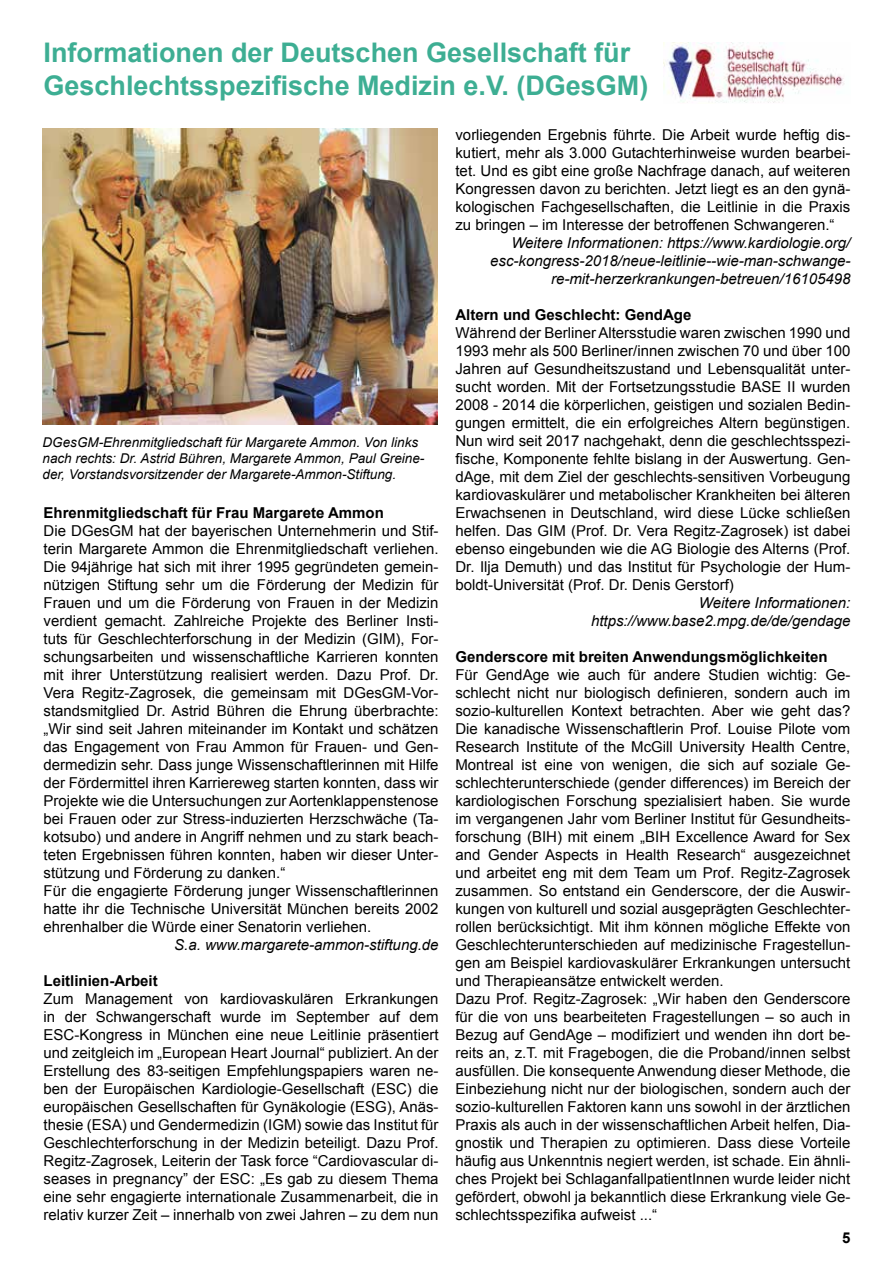
<style>
.page{position:relative;width:893px;height:1263px;background:#fff}
.page>*{position:absolute;margin:0;border:0;box-sizing:border-box;transform-origin:0 0}
.t1{font:700 27px/32.4px "Arial";color:#3dae93}
.t2{font:15px/18px "Arial";color:#000;text-align:justify}
.t3{font:italic 15px/18px "Arial";color:#000;text-align:right}
.t4{font:700 15px "Arial";color:#000}
.t5{font:italic 13.5px/16.2px "Arial";color:#000}
</style>
<div class="page">
<img style="left:663px;top:43px;width:182px;height:60px">
<img style="left:43px;top:129px;width:395px;height:295px">
<h1 class="t1" style="left:44px;top:37px;width:606px">Informationen der Deutschen Gesellschaft für<br>Geschlechtsspezifische Medizin e.V. (DGesGM)</h1>
<p class="t5" style="left:43px;top:434px;width:383px">DGesGM-Ehrenmitgliedschaft für Margarete Ammon. Von links nach rechts: Dr. Astrid Bühren, Margarete Ammon, Paul Greine&shy;der, Vorstandsvorsitzender der Margarete-Ammon-Stiftung.</p>
<p class="t4" style="left:44px;top:503px;width:342px">Ehrenmitgliedschaft für Frau Margarete Ammon</p>
<p class="t2" style="left:44px;top:522px;width:396px;text-align:left">Die DGesGM hat der bayerischen Unternehmerin und Stif&shy;terin Margarete Ammon die Ehrenmitgliedschaft verliehen.<br>Die 94jährige hat sich mit ihrer 1995 gegründeten gemein&shy;nützigen Stiftung sehr um die Förderung der Medizin für Frauen und um die Förderung von Frauen in der Medizin verdient gemacht. Zahlreiche Projekte des Berliner Insti&shy;tuts für Geschlechterforschung in der Medizin (GIM), For&shy;schungsarbeiten und wissenschaftliche Karrieren konnten mit ihrer Unterstützung realisiert werden. Dazu Prof. Dr.<br>Vera Regitz-Zagrosek, die gemeinsam mit DGesGM-Vor&shy;standsmitglied Dr. Astrid Bühren die Ehrung überbrachte: „Wir sind seit Jahren miteinander im Kontakt und schätzen das Engagement von Frau Ammon für Frauen- und Gen&shy;dermedizin sehr. Dass junge Wissenschaftlerinnen mit Hilfe der Fördermittel ihren Karriereweg starten konnten, dass wir Projekte wie die Untersuchungen zur Aortenklappenstenose bei Frauen oder zur Stress-induzierten Herzschwäche (Ta&shy;kotsubo) und andere in Angriff nehmen und zu stark beach&shy;teten Ergebnissen führen konnten, haben wir dieser Unter&shy;stützung und Förderung zu danken.“<br>Für die engagierte Förderung junger Wissenschaftlerinnen hatte ihr die Technische Universität München bereits 2002 ehrenhalber die Würde einer Senatorin verliehen.</p>
<p class="t3" style="left:174px;top:936px;width:266px">S.a. www.margarete-ammon-stiftung.de</p>
<p class="t4" style="left:44px;top:971px;width:116px">Leitlinien-Arbeit</p>
<p class="t2" style="left:44px;top:990px;width:396px">Zum Management von kardiovaskulären Erkrankungen in der Schwangerschaft wurde im September auf dem ESC-Kongress in München eine neue Leitlinie präsentiert und zeitgleich im „European Heart Journal“ publiziert. An der Erstellung des 83-seitigen Empfehlungspapiers waren ne&shy;ben der Europäischen Kardiologie-Gesellschaft (ESC) die europäischen Gesellschaften für Gynäkologie (ESG), Anäs&shy;thesie (ESA) und Gendermedizin (IGM) sowie das Institut für Geschlechterforschung in der Medizin beteiligt. Dazu Prof.<br>Regitz-Zagrosek, Leiterin der Task force “Cardiovascular di&shy;seases in pregnancy” der ESC: „Es gab zu diesem Thema eine sehr engagierte internationale Zusammenarbeit, die in relativ kurzer Zeit – innerhalb von zwei Jahren – zu dem nun</p>
<p class="t2" style="left:455px;top:125px;width:396px">vorliegenden Ergebnis führte. Die Arbeit wurde heftig dis&shy;kutiert, mehr als 3.000 Gutachterhinweise wurden bearbei&shy;tet. Und es gibt eine große Nachfrage danach, auf weiteren Kongressen davon zu berichten. Jetzt liegt es an den gynä&shy;kologischen Fachgesellschaften, die Leitlinie in die Praxis zu bringen – im Interesse der betroffenen Schwangeren.“</p>
<p class="t3" style="left:490px;top:233px;width:362px">Weitere Informationen: https://www.kardiologie.org/ esc-kongress-2018/neue-leitlinie--wie-man-schwange&shy;re-mit-herzerkrankungen-betreuen/16105498</p>
<p class="t4" style="left:455px;top:304px;width:237px">Altern und Geschlecht: GendAge</p>
<p class="t2" style="left:455px;top:323px;width:396px">Während der Berliner Altersstudie waren zwischen 1990 und 1993 mehr als 500 Berliner/innen zwischen 70 und über 100<br>Jahren auf Gesundheitszustand und Lebensqualität unter&shy;sucht worden. Mit der Fortsetzungsstudie BASE II wurden 2008 - 2014 die körperlichen, geistigen und sozialen Bedin&shy;gungen ermittelt, die ein erfolgreiches Altern begünstigen.<br>Nun wird seit 2017 nachgehakt, denn die geschlechtsspezi&shy;fische, Komponente fehlte bislang in der Auswertung. Gen&shy;dAge, mit dem Ziel der geschlechts-sensitiven Vorbeugung kardiovaskulärer und metabolischer Krankheiten bei älteren Erwachsenen in Deutschland, wird diese Lücke schließen helfen. Das GIM (Prof. Dr. Vera Regitz-Zagrosek) ist dabei ebenso eingebunden wie die AG Biologie des Alterns (Prof.<br>Dr. Ilja Demuth) und das Institut für Psychologie der Hum&shy;boldt-Universität (Prof. Dr. Denis Gerstorf)</p>
<p class="t3" style="left:591px;top:593px;width:261px">Weitere Informationen: https://www.base2.mpg.de/de/gendage</p>
<p class="t4" style="left:455px;top:646px;width:374px">Genderscore mit breiten Anwendungsmöglichkeiten</p>
<p class="t2" style="left:455px;top:665px;width:396px;text-align:left">Für GendAge wie auch für andere Studien wichtig: Ge&shy;schlecht nicht nur biologisch definieren, sondern auch im sozio-kulturellen Kontext betrachten. Aber wie geht das?<br>Die kanadische Wissenschaftlerin Prof. Louise Pilote vom Research Institute of the McGill University Health Centre, Montreal ist eine von wenigen, die sich auf soziale Ge&shy;schlechterunterschiede (gender differences) im Bereich der kardiologischen Forschung spezialisiert haben. Sie wurde im vergangenen Jahr vom Berliner Institut für Gesundheits&shy;forschung (BIH) mit einem „BIH Excellence Award for Sex and Gender Aspects in Health Research“ ausgezeichnet und arbeitet eng mit dem Team um Prof. Regitz-Zagrosek zusammen. So entstand ein Genderscore, der die Auswir&shy;kungen von kulturell und sozial ausgeprägten Geschlechter&shy;rollen berücksichtigt. Mit ihm können mögliche Effekte von Geschlechterunterschieden auf medizinische Fragestellun&shy;gen am Beispiel kardiovaskulärer Erkrankungen untersucht und Therapieansätze entwickelt werden.<br>Dazu Prof. Regitz-Zagrosek: „Wir haben den Genderscore für die von uns bearbeiteten Fragestellungen – so auch in Bezug auf GendAge – modifiziert und wenden ihn dort be&shy;reits an, z.T. mit Fragebogen, die die Proband/innen selbst ausfüllen. Die konsequente Anwendung dieser Methode, die Einbeziehung nicht nur der biologischen, sondern auch der sozio-kulturellen Faktoren kann uns sowohl in der ärztlichen Praxis als auch in der wissenschaftlichen Arbeit helfen, Dia&shy;gnostik und Therapien zu optimieren. Dass diese Vorteile häufig aus Unkenntnis negiert werden, ist schade. Ein ähnli&shy;ches Projekt bei SchlaganfallpatientInnen wurde leider nicht gefördert, obwohl ja bekanntlich diese Erkrankung viele Ge&shy;schlechtsspezifika aufweist ...“</p>
<p class="t4" style="left:842px;top:1228px;width:10px">5</p>
</div>
